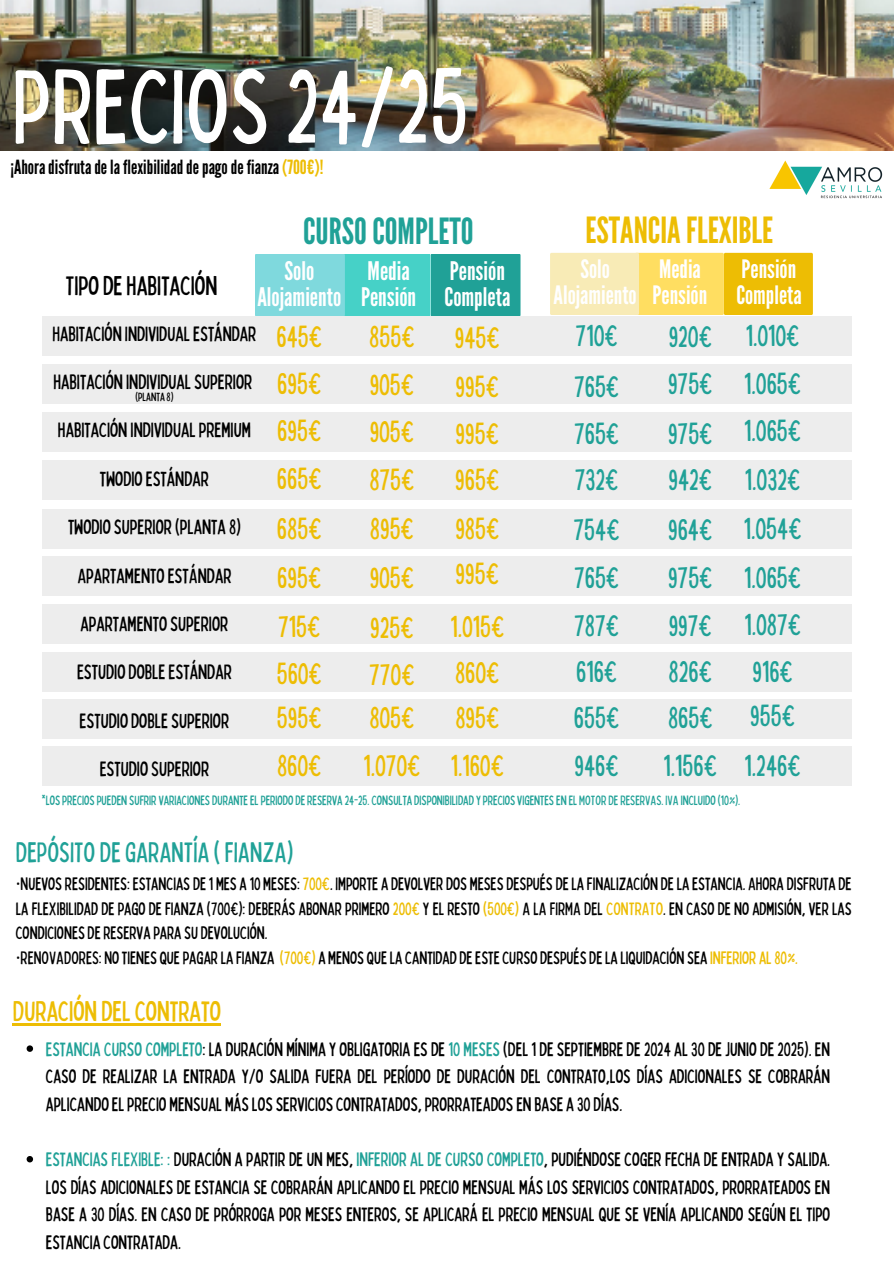
<style>
.page{position:relative;width:894px;height:1264px;background:#fff}
.page>*{position:absolute;margin:0;border:0;box-sizing:border-box;transform-origin:0 0}
.t1{font:condensed 105px "Bobby Jones";color:#fff}
.t2{font:36px "League Gothic";color:#edbd04}
.t3{font:36px "League Gothic";color:#20a197}
.t4{font:condensed 30px "Bobby Jones";color:#20a197}
.t5{font:condensed 30px "Bobby Jones";color:#edbd04}
.t6{font:condensed 28.5px "Bobby Jones";color:#edbd04}
.t7{font:condensed 28.35px "Bobby Jones";color:#20a197}
.t8{font:condensed 27px "Bobby Jones";color:#000}
.t9{font:25.65px/26.1px "League Gothic";color:#fff}
.t10{font:25.35px/25.8px "League Gothic";color:#fff}
.t11{font:condensed 20.7px "Bobby Jones";color:#000}
.t12{font:condensed 19.5px/27.6px "Bobby Jones";color:#000;text-align:justify}
.t13{font:19.5px "League Gothic";color:#000}
.t14{font:condensed 18px/24.8px "Bobby Jones";color:#000}
.t15{font:condensed 13.5px "Bobby Jones";color:#20a197}
.t16{font:condensed 12px "Bobby Jones";color:#000}
.s1{color:#edbd04}
.s2{font-family:"Noto Sans";font-stretch:normal}
.s3{color:#20a197}
</style>
<div class="page">
<div style="left:430px;top:254px;width:90px;height:62px;background:#20a197;border-radius:2px"></div>
<div style="left:340px;top:254px;width:90px;height:62px;background:#46d1c7;border-radius:2px"></div>
<div style="left:255px;top:254px;width:90px;height:62px;background:#7fd9dd;border-radius:2px"></div>
<div style="left:42px;top:316px;width:809px;height:39px;background:#ededed"></div>
<div style="left:42px;top:413px;width:809px;height:39px;background:#ededed"></div>
<div style="left:42px;top:509px;width:809px;height:39px;background:#ededed"></div>
<div style="left:42px;top:604px;width:809px;height:39px;background:#ededed"></div>
<div style="left:42px;top:364px;width:809px;height:40px;background:#ededed"></div>
<div style="left:42px;top:461px;width:809px;height:39px;background:#ededed"></div>
<div style="left:42px;top:556px;width:809px;height:39px;background:#ededed"></div>
<div style="left:42px;top:652px;width:809px;height:39px;background:#ededed"></div>
<div style="left:42px;top:699px;width:809px;height:39px;background:#ededed"></div>
<div style="left:723px;top:253px;width:89px;height:62px;background:#edbd04"></div>
<div style="left:634px;top:253px;width:89px;height:62px;background:#ffde61"></div>
<div style="left:550px;top:253px;width:89px;height:62px;background:#f8ebb6"></div>
<div style="left:42px;top:746px;width:809px;height:39px;background:#ededed"></div>
<img style="left:769px;top:160px;width:113px;height:39px">
<img style="left:0;top:0;width:893px;height:151px">
<hr style="left:13px;top:1023px;width:208px;height:3px;background:#edbd04">
<svg style="left:27px;top:1045px;width:6px;height:6px"></svg>
<svg style="left:27px;top:1156px;width:6px;height:6px"></svg>
<h3 class="t1" style="left:12px;top:39px;width:457px">PRECIOS24/25</h3>
<h3 class="t13" style="left:10px;top:155px;width:314px">¡Ahoradisfrutadelaflexibilidaddepagodefianza<span class="s1">(700€)!</span></h3>
<h4 class="t8" style="left:65px;top:268px;width:153px">TIPODEHABITACIÓN</h4>
<h4 class="t3" style="left:303px;top:210px;width:172px">CURSOCOMPLETO</h4>
<h4 class="t9" style="left:257px;top:258px;width:85px;text-align:center">Solo<br>Alojamiento</h4>
<h4 class="t9" style="left:361px;top:258px;width:57px">Media<br>Pensión</h4>
<h4 class="t9" style="left:444px;top:258px;width:67px">Pensión<br>Completa</h4>
<p class="t2" style="left:585px;top:209px;width:189px">ESTANCIAFLEXIBLE</p>
<p class="t10" style="left:553px;top:257px;width:85px;text-align:center">Solo<br>Alojamiento</p>
<h2 class="t10" style="left:652px;top:257px;width:56px">Media<br>Pensión</h2>
<h2 class="t10" style="left:736px;top:257px;width:67px">Pensión<br>Completa</h2>
<h4 class="t11" style="left:52px;top:320px;width:205px">HABITACIÓN INDIVIDUALESTÁNDAR</h4>
<h4 class="t11" style="left:53px;top:368px;width:200px">HABITACIÓN INDIVIDUALSUPERIOR</h4>
<h4 class="t11" style="left:58px;top:417px;width:194px">HABITACIÓN INDIVIDUALPREMIUM</h4>
<h4 class="t11" style="left:100px;top:465px;width:111px">TWODIOESTÁNDAR</h4>
<h4 class="t11" style="left:68px;top:513px;width:174px">TWODIOSUPERIOR(PLANTA 8)</h4>
<h4 class="t11" style="left:77px;top:562px;width:156px">APARTAMENTOESTÁNDAR</h4>
<h4 class="t11" style="left:80px;top:610px;width:149px">APARTAMENTOSUPERIOR</h4>
<h4 class="t11" style="left:77px;top:658px;width:156px">ESTUDIODOBLEESTÁNDAR</h4>
<h4 class="t11" style="left:80px;top:707px;width:151px">ESTUDIODOBLESUPERIOR</h4>
<h4 class="t11" style="left:100px;top:755px;width:111px">ESTUDIOSUPERIOR</h4>
<h3 class="t16" style="left:135px;top:389px;width:40px">(PLANTA 8)</h3>
<h3 class="t5" style="left:276px;top:317px;width:47px">645€</h3>
<h5 class="t5" style="left:369px;top:317px;width:47px">855€</h5>
<p class="t5" style="left:454px;top:318px;width:47px">945€</p>
<h3 class="t5" style="left:277px;top:364px;width:46px">695€</h3>
<h3 class="t5" style="left:369px;top:365px;width:46px">905€</h3>
<h3 class="t5" style="left:455px;top:367px;width:45px">995€</h3>
<h3 class="t5" style="left:277px;top:411px;width:46px">695€</h3>
<h3 class="t5" style="left:369px;top:412px;width:46px">905€</h3>
<h3 class="t5" style="left:455px;top:414px;width:45px">995€</h3>
<h3 class="t5" style="left:277px;top:459px;width:46px">665€</h3>
<h3 class="t5" style="left:369px;top:460px;width:47px">875€</h3>
<h3 class="t5" style="left:455px;top:460px;width:46px">965€</h3>
<h3 class="t5" style="left:277px;top:509px;width:46px">685€</h3>
<h3 class="t5" style="left:370px;top:509px;width:46px">895€</h3>
<h3 class="t5" style="left:455px;top:509px;width:46px">985€</h3>
<h3 class="t5" style="left:277px;top:558px;width:46px">695€</h3>
<h3 class="t5" style="left:369px;top:558px;width:46px">905€</h3>
<h3 class="t5" style="left:455px;top:554px;width:45px">995€</h3>
<h3 class="t5" style="left:278px;top:607px;width:44px">715€</h3>
<h3 class="t5" style="left:370px;top:608px;width:45px">925€</h3>
<h3 class="t5" style="left:450px;top:607px;width:56px">1.015€</h3>
<h3 class="t4" style="left:575px;top:316px;width:44px">710€</h3>
<h3 class="t4" style="left:668px;top:317px;width:45px">920€</h3>
<h3 class="t4" style="left:745px;top:316px;width:55px">1.010€</h3>
<h3 class="t4" style="left:574px;top:367px;width:47px">765€</h3>
<h3 class="t4" style="left:668px;top:364px;width:46px">975€</h3>
<h3 class="t4" style="left:744px;top:364px;width:58px">1.065€</h3>
<h3 class="t4" style="left:574px;top:414px;width:47px">765€</h3>
<h3 class="t4" style="left:668px;top:414px;width:46px">975€</h3>
<h3 class="t4" style="left:744px;top:411px;width:58px">1.065€</h3>
<h3 class="t4" style="left:574px;top:460px;width:45px">732€</h3>
<h3 class="t4" style="left:668px;top:460px;width:45px">942€</h3>
<h3 class="t4" style="left:744px;top:460px;width:57px">1.032€</h3>
<h3 class="t4" style="left:573px;top:510px;width:48px">754€</h3>
<h3 class="t4" style="left:668px;top:510px;width:46px">964€</h3>
<h3 class="t4" style="left:743px;top:508px;width:59px">1.054€</h3>
<h3 class="t4" style="left:574px;top:558px;width:47px">765€</h3>
<h3 class="t4" style="left:668px;top:558px;width:46px">975€</h3>
<h3 class="t4" style="left:744px;top:558px;width:58px">1.065€</h3>
<h3 class="t4" style="left:574px;top:606px;width:46px">787€</h3>
<h3 class="t4" style="left:668px;top:606px;width:45px">997€</h3>
<h3 class="t4" style="left:744px;top:605px;width:58px">1.087€</h3>
<h3 class="t5" style="left:276px;top:654px;width:47px">560€</h3>
<h3 class="t5" style="left:369px;top:654px;width:47px">770€</h3>
<h3 class="t5" style="left:455px;top:653px;width:46px">860€</h3>
<h3 class="t4" style="left:576px;top:652px;width:43px">616€</h3>
<h3 class="t4" style="left:668px;top:652px;width:45px">826€</h3>
<h3 class="t4" style="left:752px;top:652px;width:42px">916€</h3>
<h3 class="t5" style="left:277px;top:698px;width:46px">595€</h3>
<h3 class="t5" style="left:369px;top:698px;width:47px">805€</h3>
<h3 class="t5" style="left:455px;top:698px;width:46px">895€</h3>
<h3 class="t4" style="left:573px;top:698px;width:47px">655€</h3>
<h3 class="t4" style="left:667px;top:698px;width:46px">865€</h3>
<h3 class="t4" style="left:750px;top:696px;width:46px">955€</h3>
<h3 class="t5" style="left:277px;top:746px;width:46px">860€</h3>
<h3 class="t5" style="left:363px;top:746px;width:59px">1.070€</h3>
<h3 class="t5" style="left:450px;top:746px;width:55px">1.160€</h3>
<h3 class="t4" style="left:574px;top:746px;width:46px">946€</h3>
<h3 class="t4" style="left:663px;top:746px;width:55px">1.156€</h3>
<h3 class="t4" style="left:744px;top:746px;width:58px">1.246€</h3>
<p class="t15" style="left:42px;top:792px;width:699px">*LOSPRECIOSPUEDEN SUFRIRVARIACIONESDURANTEELPERIODODERESERVA 24-25.CONSULTA DISPONIBILIDADYPRECIOSVIGENTESEN EL MOTOR DERESERVAS. IVA INCLUIDO(10%).</p>
<h6 class="t7" style="left:16px;top:833px;width:279px">DEPÓSITO DEGARANTÍA (FIANZA)</h6>
<h6 class="t14" style="left:16px;top:870px;width:837px"><span class="s2">·</span>NUEVOSRESIDENTES:ESTANCIASDE1 MES A 10 MESES:<span class="s1">700€</span>. IMPORTE A DEVOLVERDOS MESESDESPUÉSDELA FINALIZACIÓN DELA ESTANCIA. AHORA DISFRUTA DE LA FLEXIBILIDAD DE PAGO DE FIANZA (700€): DEBERÁS ABONAR PRIMERO <span class="s1">200€</span> Y EL RESTO <span class="s1">(500€)</span> A LA FIRMA DEL <span class="s1">CONTRATO</span>. EN CASO DE NO ADMISIÓN, VER LAS CONDICIONESDERESERVA PARA SUDEVOLUCIÓN.<br><span class="s2">·</span>RENOVADORES: NOTIENESQUEPAGARLA FIANZA <span class="s1">(700€)</span> A MENOSQUELA CANTIDADDEESTECURSODESPUÉSDELA LIQUIDACIÓN SEA <span class="s1">INFERIOR AL80%.</span></h6>
<h3 class="t6" style="left:13px;top:993px;width:209px">DURACIÓN DELCONTRATO</h3>
<p class="t12" style="left:46px;top:1034px;width:785px"><span class="s3">ESTANCIA CURSO COMPLETO</span>: LA DURACIÓN MÍNIMA Y OBLIGATORIA ES DE <span class="s3">10 MESES</span> (DEL 1 DE SEPTIEMBRE DE 2024 AL 30 DE JUNIO DE 2025). EN CASO DE REALIZAR LA ENTRADA Y/O SALIDA FUERA DEL PERÍODO DE DURACIÓN DEL CONTRATO,LOS DÍAS ADICIONALES SE COBRARÁN APLICANDOELPRECIO MENSUAL MÁSLOSSERVICIOSCONTRATADOS,PRORRATEADOSEN BASE A 30DÍAS.</p>
<p class="t12" style="left:46px;top:1144px;width:785px"><span class="s3">ESTANCIAS FLEXIBLE: :</span> DURACIÓN A PARTIR DE UN MES, <span class="s3">INFERIOR AL DE CURSO COMPLETO</span>, PUDIÉNDOSE COGER FECHA DE ENTRADA Y SALIDA.<br>LOS DÍAS ADICIONALES DE ESTANCIA SE COBRARÁN APLICANDO EL PRECIO MENSUAL MÁS LOS SERVICIOS CONTRATADOS, PRORRATEADOS EN BASE A 30 DÍAS. EN CASO DE PRÓRROGA POR MESES ENTEROS, SE APLICARÁ EL PRECIO MENSUAL QUE SE VENÍA APLICANDO SEGÚN EL TIPO ESTANCIA CONTRATADA.</p>
</div>
